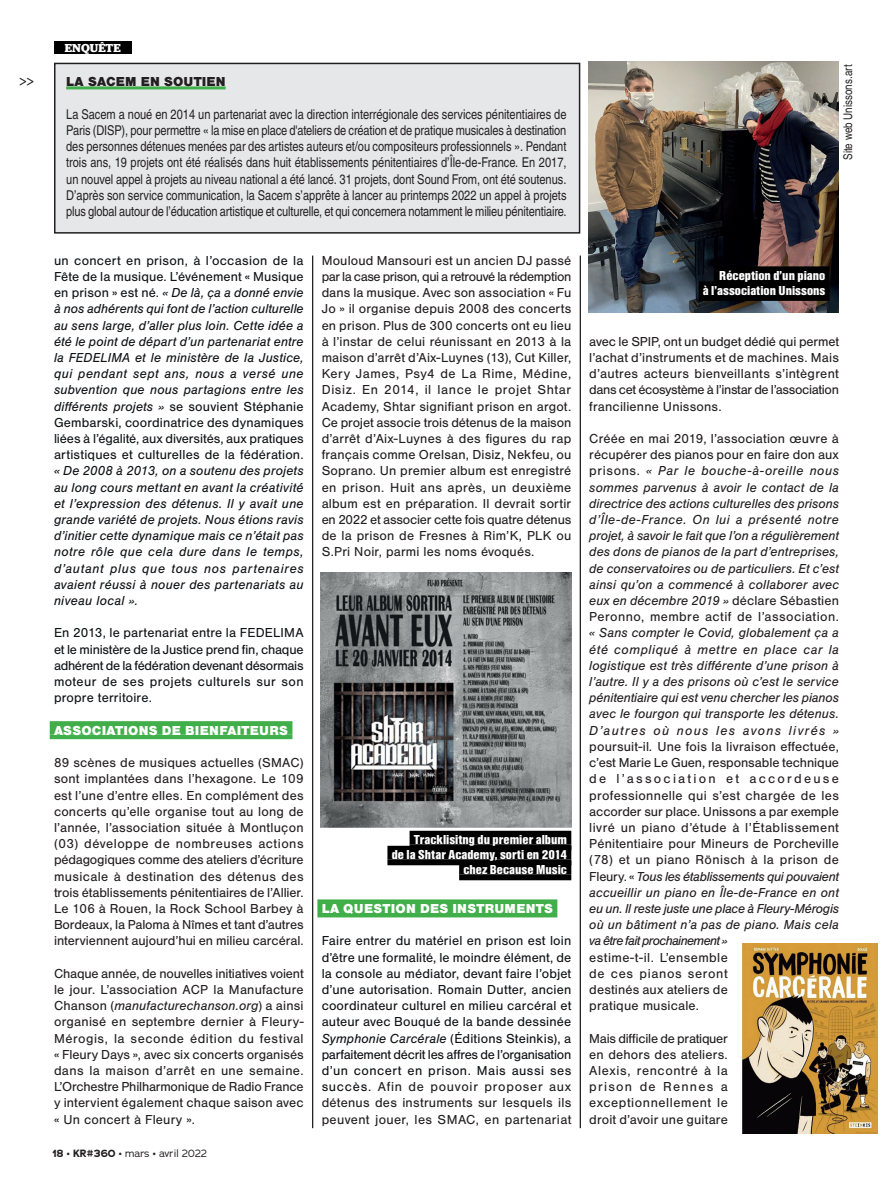
<style>
.page{position:relative;width:893px;height:1191px;background:#fff}
.page>*{position:absolute;margin:0;border:0;box-sizing:border-box;transform-origin:0 0}
.t1{font:13.5px/16.2px "Nimbus San";letter-spacing:.01em;color:#231f20;text-align:justify}
.t2{font:italic 13.5px/16.2px "Nimbus San";letter-spacing:.005em;color:#231f20;text-align:justify}
.t3{font:italic 13.5px/16.2px "Nimbus San";letter-spacing:.02em;color:#101316;text-align:justify}
.t4{font:13.5px/16.2px "Nimbus San Con L";letter-spacing:-.01em;color:#231f20;text-align:justify}
.t5{font:13.5px/16.2px "Nimbus San";letter-spacing:.025em;color:#101316;text-align:justify}
.t6{font:900 condensed 13.5px/15px "Nimbus Sans T";color:#fff;text-align:right}
.t7{font:900 13.5px "Nimbus San";letter-spacing:.02em;color:#fff}
.t8{font:900 13.5px "Nimbus San";letter-spacing:.01em;color:#231f20}
.t9{font:13.5px "Adrianna";color:#231f20}
.t10{font:12px "Nimbus San Con L";color:#231f20}
.t11{font:700 12px "Jubilat";color:#fff}
.t12{font:10.5px "Adrianna";color:#231f20}
.s1{font-style:normal}
.s2{font-style:italic}
.s3{font-weight:700}
.s4{color:#231f20}
</style>
<div class="page">
<div style="left:54px;top:41px;width:78px;height:13px;background:#000"></div>
<div style="left:50px;top:721px;width:242px;height:13px;background:#40ae49"></div>
<div style="left:50px;top:734px;width:242px;height:5px;background:#40ae49"></div>
<div style="left:317px;top:899px;width:240px;height:14px;background:#40ae49"></div>
<hr style="left:317px;top:913px;width:240px;height:4px;background:#40ae49">
<hr style="left:312px;top:256px;width:1px;height:872px;background:#231f20">
<hr style="left:580px;top:256px;width:1px;height:872px;background:#231f20">
<div style="left:55px;top:63px;width:525px;height:170px;background:#e6e7e9"></div>
<div style="left:54px;top:63px;width:526px;height:171px;border:2px solid #231f20"></div>
<hr style="left:66px;top:86px;width:160px;height:3px;background:#40ae49">
<img style="left:589px;top:61px;width:250px;height:251px">
<img style="left:321px;top:573px;width:250px;height:254px">
<div style="left:410px;top:830px;width:161px;height:14px;background:#000"></div>
<div style="left:410px;top:844px;width:161px;height:6px;background:#323232"></div>
<div style="left:387px;top:845px;width:184px;height:14px;background:#000"></div>
<div style="left:387px;top:859px;width:184px;height:6px;background:#000"></div>
<div style="left:459px;top:860px;width:112px;height:14px;background:#000"></div>
<div style="left:459px;top:874px;width:112px;height:6px;background:#000"></div>
<div style="left:715px;top:266px;width:115px;height:14px;background:#000"></div>
<div style="left:715px;top:280px;width:115px;height:6px;background:#000"></div>
<div style="left:699px;top:281px;width:131px;height:14px;background:#000"></div>
<div style="left:699px;top:295px;width:131px;height:6px;background:#000"></div>
<img style="left:742px;top:943px;width:136px;height:190px">
<p class="t9" style="left:20px;top:73px;width:16px">&gt;&gt;</p>
<p class="t11" style="left:65px;top:40px;width:58px">ENQUÊTE</p>
<p class="t8" style="left:66px;top:74px;width:161px">LA SACEM EN SOUTIEN</p>
<p class="t4" style="left:66px;top:105px;width:502px">La Sacem a noué en 2014 un partenariat avec la direction interrégionale des services pénitentiaires de Paris (DISP), pour permettre « la mise en place d'ateliers de création et de pratique musicales à destination des personnes détenues menées par des artistes auteurs et/ou compositeurs professionnels ». Pendant trois ans, 19 projets ont été réalisés dans huit établissements pénitentiaires d’Île-de-France. En 2017, un nouvel appel à projets au niveau national a été lancé. 31 projets, dont Sound From, ont été soutenus.<br>D’après son service communication, la Sacem s’apprête à lancer au printemps 2022 un appel à projets plus global autour de l’éducation artistique et culturelle, et qui concernera notamment le milieu pénitentiaire.</p>
<p class="t3" style="left:54px;top:252px;width:251px"><span class="s1">un concert en prison, à l’occasion de la Fête de la musique. L’événement « Musique en prison » est né.</span> « De là, ça a donné envie à nos adhérents qui font de l’action culturelle au sens large, d’aller plus loin. Cette idée a été le point de départ d’un partenariat entre la FEDELIMA et le ministère de la Justice, qui pendant sept ans, nous a versé une subvention que nous partagions entre les différents projets » <span class="s1">se souvient Stéphanie Gembarski, coordinatrice des dynamiques liées à l’égalité, aux diversités, aux pratiques artistiques et culturelles de la fédération.</span></p>
<p class="t3" style="left:54px;top:463px;width:251px">« De 2008 à 2013, on a soutenu des projets au long cours mettant en avant la créativité et l’expression des détenus. Il y avait une grande variété de projets. Nous étions ravis d’initier cette dynamique mais ce n’était pas notre rôle que cela dure dans le temps, d’autant plus que tous nos partenaires avaient réussi à nouer des partenariats au niveau local ».</p>
<p class="t5" style="left:54px;top:625px;width:251px">En 2013, le partenariat entre la FEDELIMA et le ministère de la Justice prend fin, chaque adhérent de la fédération devenant désormais moteur de ses projets culturels sur son propre territoire.</p>
<p class="t7" style="left:54px;top:722px;width:236px">ASSOCIATIONS DE BIENFAITEURS</p>
<p class="t1" style="left:54px;top:754px;width:251px">89 scènes de musiques actuelles (SMAC) sont implantées dans l’hexagone. Le 109 est l’une d’entre elles. En complément des concerts qu’elle organise tout au long de l’année, l’association située à Montluçon (03) développe de nombreuses actions pédagogiques comme des ateliers d’écriture musicale à destination des détenus des trois établissements pénitentiaires de l’Allier.<br>Le 106 à Rouen, la Rock School Barbey à Bordeaux, la Paloma à Nîmes et tant d’autres interviennent aujourd’hui en milieu carcéral.</p>
<p class="t1" style="left:54px;top:965px;width:251px">Chaque année, de nouvelles initiatives voient le jour. L’association ACP la Manufacture Chanson (<span class="s2">manufacturechanson.org</span>) a ainsi organisé en septembre dernier à Fleury-Mérogis, la seconde édition du festival « Fleury Days », avec six concerts organisés dans la maison d’arrêt en une semaine.<br>L’Orchestre Philharmonique de Radio France y intervient également chaque saison avec « Un concert à Fleury ».</p>
<p class="t12" style="left:52px;top:1146px;width:156px"><span class="s3">18</span> • <span class="s3">KR#360</span> • mars • avril 2022</p>
<p class="t1" style="left:322px;top:252px;width:251px">Mouloud Mansouri est un ancien DJ passé par la case prison, qui a retrouvé la rédemption dans la musique. Avec son association « Fu Jo » il organise depuis 2008 des concerts en prison. Plus de 300 concerts ont eu lieu à l’instar de celui réunissant en 2013 à la maison d’arrêt d’Aix-Luynes (13), Cut Killer, Kery James, Psy4 de La Rime, Médine, Disiz. En 2014, il lance le projet Shtar Academy, Shtar signifiant prison en argot.<br>Ce projet associe trois détenus de la maison d’arrêt d’Aix-Luynes à des figures du rap français comme Orelsan, Disiz, Nekfeu, ou Soprano. Un premier album est enregistré en prison. Huit ans après, un deuxième album est en préparation. Il devrait sortir en 2022 et associer cette fois quatre détenus de la prison de Fresnes à Rim’K, PLK ou S.Pri Noir, parmi les noms évoqués.</p>
<p class="t6" style="left:392px;top:832px;width:177px">Tracklisitng du premier album<br>de la Shtar Academy, sorti en 2014 chez Because Music</p>
<p class="t7" style="left:322px;top:900px;width:233px">LA QUESTION DES INSTRUMENTS</p>
<p class="t5" style="left:322px;top:933px;width:251px">Faire entrer du matériel en prison est loin d’être une formalité, le moindre élément, de la console au médiator, devant faire l’objet d’une autorisation. Romain Dutter, ancien coordinateur culturel en milieu carcéral et auteur avec Bouqué de la bande dessinée <span class="s2">Symphonie Carcérale</span> (Éditions Steinkis), a parfaitement décrit les affres de l’organisation d’un concert en prison. Mais aussi ses succès. <span class="s4">Afin de pouvoir proposer aux détenus des instruments sur lesquels ils peuvent jouer, les SMAC, en partenariat</span></p>
<p class="t10" style="left:839px;top:160px;width:97px;rotate:-90deg">Site web Unissons.art</p>
<p class="t6" style="left:703px;top:268px;width:124px">Réception d’un piano<br>à l’association Unissons</p>
<p class="t1" style="left:589px;top:333px;width:251px">avec le SPIP, ont un budget dédié qui permet l’achat d’instruments et de machines. Mais d’autres acteurs bienveillants s’intègrent dans cet écosystème à l’instar de l’association francilienne Unissons.</p>
<p class="t2" style="left:589px;top:430px;width:251px"><span class="s1">Créée en mai 2019, l’association œuvre à récupérer des pianos pour en faire don aux prisons.</span> « Par le bouche-à-oreille nous sommes parvenus à avoir le contact de la directrice des actions culturelles des prisons d’Île-de-France. On lui a présenté notre projet, à savoir le fait que l’on a régulièrement des dons de pianos de la part d’entreprises, de conservatoires ou de particuliers. Et c’est ainsi qu’on a commencé à collaborer avec eux en décembre 2019 » <span class="s1">déclare Sébastien Peronno, membre actif de l’association.</span></p>
<p class="t2" style="left:589px;top:625px;width:251px">« Sans compter le Covid, globalement ça a été compliqué à mettre en place car la logistique est très différente d’une prison à l’autre. Il y a des prisons où c’est le service pénitentiaire qui est venu chercher les pianos avec le fourgon qui transporte les détenus.<br>D’autres où nous les avons livrés » <span class="s1">poursuit-il</span>. <span class="s1">Une fois la livraison effectuée, c’est Marie Le Guen, responsable technique de l’association et accordeuse professionnelle qui s’est chargée de les accorder sur place. Unissons a par exemple livré un piano d’étude à l’Établissement Pénitentiaire pour Mineurs de Porcheville (78) et un piano Rönisch à la prison de Fleury. «</span> Tous les établissements qui pouvaient accueillir un piano en Île-de-France en ont eu un. Il reste juste une place à Fleury-Mérogis où un bâtiment n’a pas de piano. Mais cela va être fait prochainement »</p>
<p class="t1" style="left:589px;top:949px;width:140px">estime-t-il. L’ensemble de ces pianos seront destinés aux ateliers de pratique musicale.</p>
<p class="t1" style="left:589px;top:1030px;width:140px">Mais difficile de pratiquer en dehors des ateliers.<br>Alexis, rencontré à la prison de Rennes a exceptionnellement le droit d’avoir une guitare</p>
</div>
